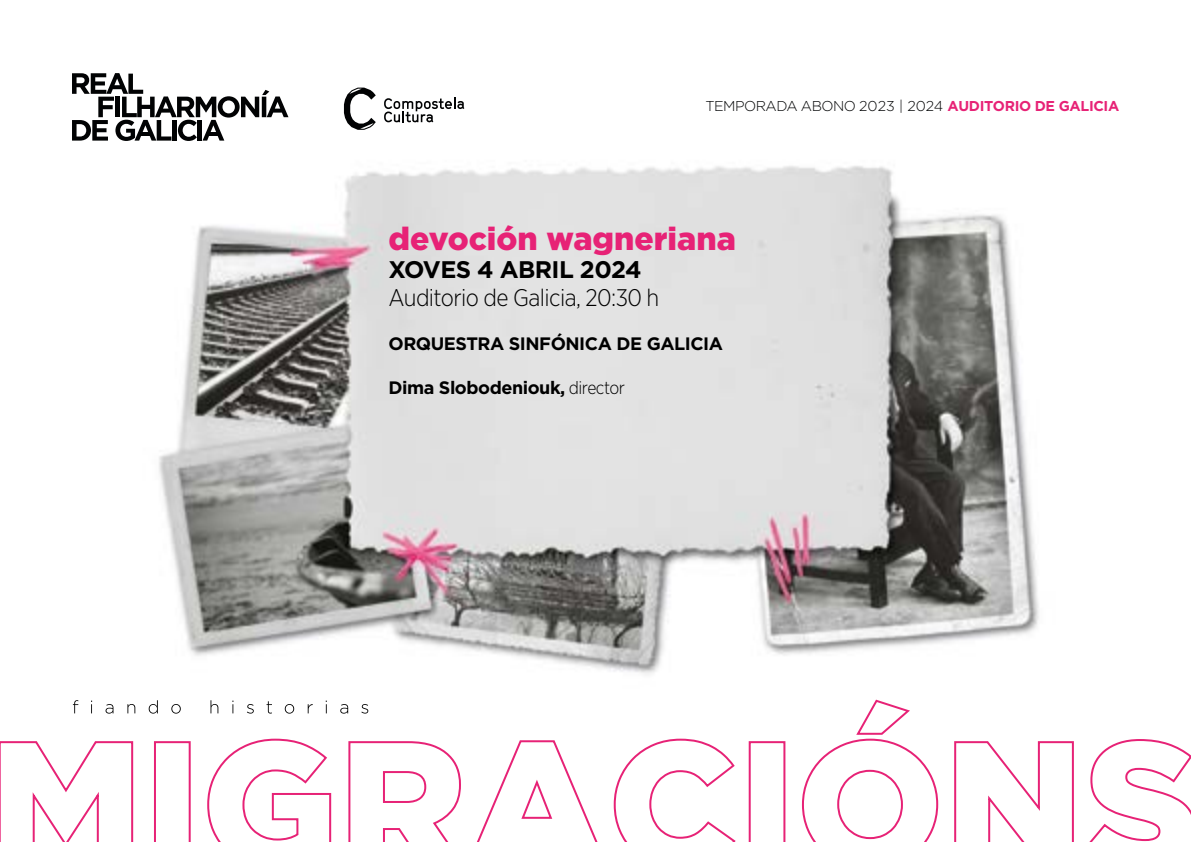
<style>
.page{position:relative;width:1191px;height:842px;background:#fff}
.page>*{position:absolute;margin:0;border:0;box-sizing:border-box;transform-origin:0 0}
.t1{font:900 32px "Gotham";color:#e72276}
.t2{font:300 24px "Gotham Narrow";letter-spacing:-.025em;color:#000}
.t3{font:700 24px "Gotham";letter-spacing:-.025em;color:#000}
.t4{font:700 18px "Gotham";letter-spacing:-.025em;color:#000}
.t5{font:300 14.2px "Gotham";letter-spacing:-.035em;color:#010203}
.s1{font-weight:700;color:#e72276}
.s2{font-family:"Gotham Narrow";font-weight:300}
</style>
<div class="page">
<img style="left:72px;top:73px;width:967px;height:602px">
<svg style="left:0;top:699px;width:1191px;height:143px"></svg>
<svg style="left:73px;top:700px;width:295px;height:14px"></svg>
<svg style="left:344px;top:88px;width:32px;height:42px"></svg>
<svg style="left:384px;top:98px;width:80px;height:24px"></svg>
<svg style="left:72px;top:74px;width:216px;height:67px"></svg>
<p class="t5" style="left:705px;top:97px;width:415px">TEMPORADA ABONO 2023 | 2024 <span class="s1">AUDITORIO DE GALICIA</span></p>
<h1 class="t1" style="left:388px;top:220px;width:349px">devoción wagneriana</h1>
<h2 class="t3" style="left:388px;top:256px;width:254px">XOVES 4 ABRIL 2024</h2>
<h2 class="t2" style="left:388px;top:283px;width:272px">Auditorio de Galicia, 20:30 h</h2>
<p class="t4" style="left:388px;top:333px;width:336px">ORQUESTRA SINFÓNICA DE GALICIA</p>
<p class="t4" style="left:388px;top:377px;width:238px">Dima Slobodeniouk, <span class="s2">director</span></p>
</div>
